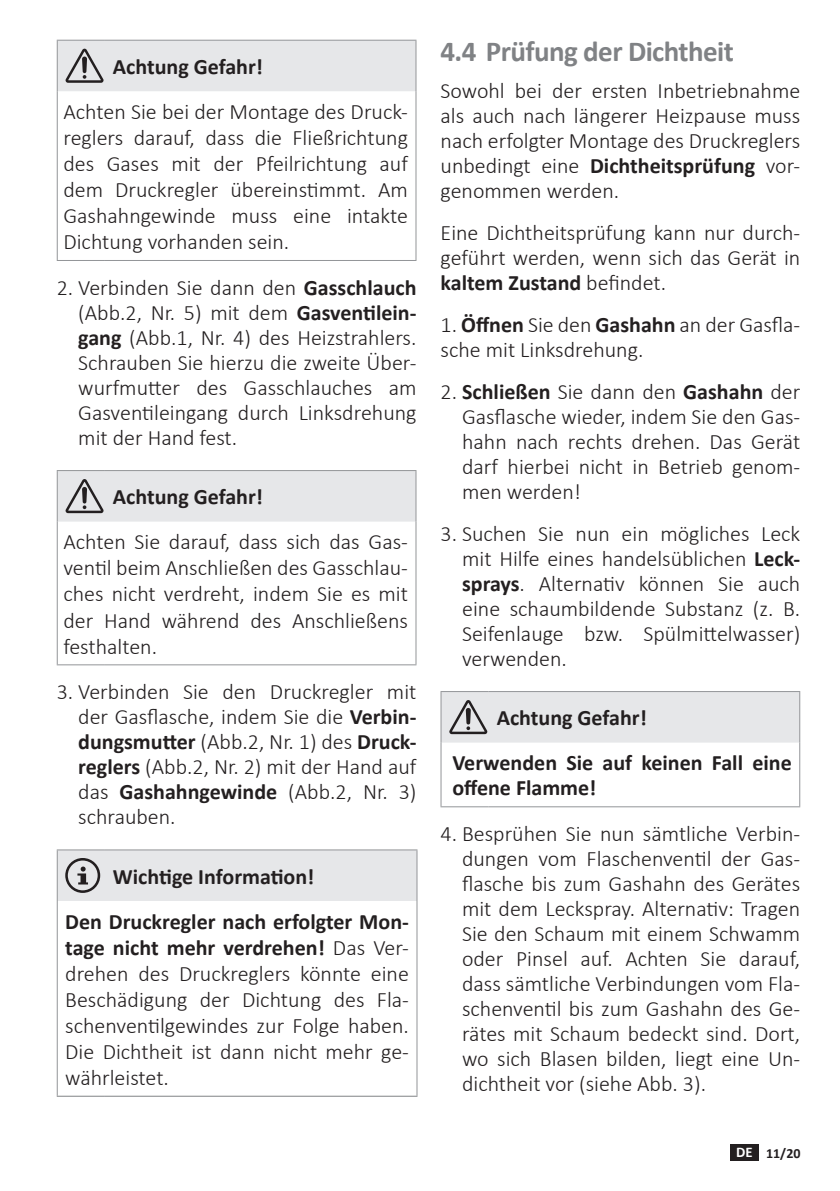
<style>
.page{position:relative;width:840px;height:1191px;background:#fff}
.page>*{position:absolute;margin:0;border:0;box-sizing:border-box;transform-origin:0 0}
.t1{font:700 29px "Calibri";letter-spacing:-.02em;color:#808285}
.t2{font:300 22px/25px "Calibri";color:#231f20;text-align:justify}
.t3{font:700 22px/45.2px "Calibri";color:#231f20}
.t4{font:700 14px "Calibri";color:#231f20}
.s1{font-weight:700}
.s2{font-size:14.8px;color:#fff}
</style>
<div class="page">
<div style="left:729px;top:1144px;width:29px;height:16px;background:#231f20"></div>
<hr style="left:57px;top:91px;width:1px;height:169px;background:#939598">
<hr style="left:415px;top:91px;width:1px;height:169px;background:#939598">
<hr style="left:57px;top:260px;width:48px;height:1px;background:#939598">
<hr style="left:105px;top:260px;width:311px;height:1px;background:#939598">
<div style="left:57px;top:40px;width:359px;height:51px;background:#e6e7e9"></div>
<hr style="left:57px;top:521px;width:1px;height:143px;background:#939598">
<hr style="left:415px;top:521px;width:1px;height:143px;background:#939598">
<hr style="left:57px;top:664px;width:48px;height:1px;background:#939598">
<hr style="left:105px;top:664px;width:311px;height:1px;background:#939598">
<div style="left:57px;top:470px;width:359px;height:51px;background:#e6e7e9"></div>
<hr style="left:57px;top:849px;width:48px;height:1px;background:#939598">
<hr style="left:105px;top:849px;width:312px;height:1px;background:#939598">
<hr style="left:57px;top:901px;width:1px;height:194px;background:#939598">
<hr style="left:416px;top:901px;width:1px;height:194px;background:#939598">
<hr style="left:57px;top:1095px;width:48px;height:1px;background:#808285">
<hr style="left:105px;top:1095px;width:312px;height:1px;background:#808285">
<div style="left:57px;top:850px;width:360px;height:51px;background:#e6e7e9"></div>
<hr style="left:440px;top:691px;width:48px;height:1px;background:#939598">
<hr style="left:440px;top:692px;width:1px;height:50px;background:#939598">
<hr style="left:440px;top:742px;width:1px;height:64px;background:#939598">
<hr style="left:798px;top:742px;width:1px;height:64px;background:#939598">
<hr style="left:440px;top:806px;width:48px;height:1px;background:#939598">
<hr style="left:488px;top:806px;width:311px;height:1px;background:#939598">
<div style="left:441px;top:691px;width:358px;height:51px;background:#e6e7e9"></div>
<p class="t3" style="left:113px;top:44px;width:151px">Achtung Gefahr!</p>
<p class="t2" style="left:63px;top:99px;width:346px;line-height:26px">Achten Sie bei der Montage des Druck&shy;reglers darauf, dass die Fließrichtung des Gases mit der Pfeilrichtung auf dem Druckregler übereinstimmt. Am Gashahngewinde muss eine intakte Dichtung vorhanden sein.</p>
<p class="t2" style="left:78px;top:275px;width:339px;text-indent:-22px">2. Verbinden Sie dann den <span class="s1">Gasschlauch </span>(Abb.2, Nr. 5) mit dem <span class="s1">Gasventilein&shy;gang</span> (Abb.1, Nr. 4) des Heizstrahlers.<br>Schrauben Sie hierzu die zweite Über&shy;wurfmutter des Gasschlauches am Gasventileingang durch Linksdrehung mit der Hand fest.</p>
<p class="t3" style="left:113px;top:474px;width:151px">Achtung Gefahr!</p>
<p class="t2" style="left:63px;top:529px;width:346px;line-height:26px">Achten Sie darauf, dass sich das Gas&shy;ventil beim Anschließen des Gasschlau&shy;ches nicht verdreht, indem Sie es mit der Hand während des Anschließens festhalten.</p>
<p class="t2" style="left:78px;top:679px;width:339px;text-indent:-21px">3. Verbinden Sie den Druckregler mit der Gasflasche, indem Sie die <span class="s1">Verbin&shy;dungsmutter</span> (Abb.2, Nr. 1) des <span class="s1">Druck&shy;reglers</span> (Abb.2, Nr. 2) mit der Hand auf das <span class="s1">Gashahngewinde</span> (Abb.2, Nr. 3) schrauben.</p>
<p class="t3" style="left:65px;top:853px;width:345px;text-indent:48px">Wichtige Information!<br>Den Druckregler nach erfolgter Mon-</p>
<p class="t2" style="left:65px;top:934px;width:345px;line-height:26px"><span class="s1">tage nicht mehr verdrehen!</span> Das Ver&shy;drehen des Druckreglers könnte eine Beschädigung der Dichtung des Fla&shy;schenventilgewindes zur Folge haben.<br>Die Dichtheit ist dann nicht mehr ge&shy;währleistet.</p>
<h1 class="t1" style="left:440px;top:31px;width:294px">4.4 Prüfung der Dichtheit</h1>
<p class="t2" style="left:440px;top:78px;width:361px">Sowohl bei der ersten Inbetriebnahme als auch nach längerer Heizpause muss nach erfolgter Montage des Druckreglers unbedingt eine <span class="s1">Dichtheitsprüfung</span> vor&shy;genommen werden.</p>
<p class="t2" style="left:440px;top:220px;width:361px">Eine Dichtheitsprüfung kann nur durch&shy;geführt werden, wenn sich das Gerät in <span class="s1">kaltem Zustand</span> befindet.</p>
<p class="t2" style="left:440px;top:312px;width:361px">1. <span class="s1">Öffnen</span> Sie den <span class="s1">Gashahn</span> an der Gasfla&shy;sche mit Linksdrehung.</p>
<p class="t2" style="left:462px;top:379px;width:339px;text-indent:-22px">2. <span class="s1">Schließen</span> Sie dann den <span class="s1">Gashahn</span> der Gasflasche wieder, indem Sie den Gas&shy;hahn nach rechts drehen. Das Gerät darf hierbei nicht in Betrieb genom&shy;men werden!</p>
<p class="t2" style="left:462px;top:521px;width:339px;text-indent:-21px">3. Suchen Sie nun ein mögliches Leck mit Hilfe eines handelsüblichen <span class="s1">Leck&shy;sprays</span>. Alternativ können Sie auch eine schaumbildende Substanz (z. B.<br>Seifenlauge bzw. Spülmittelwasser) verwenden.</p>
<p class="t3" style="left:452px;top:695px;width:340px;text-indent:44px">Achtung Gefahr!<br>Verwenden Sie auf keinen Fall eine</p>
<p class="t3" style="left:452px;top:765px;width:145px">offene Flamme!</p>
<p class="t2" style="left:461px;top:821px;width:339px;text-indent:-21px">4. Besprühen Sie nun sämtliche Verbin&shy;dungen vom Flaschenventil der Gas&shy;flasche bis zum Gashahn des Gerätes mit dem Leckspray. Alternativ: Tragen Sie den Schaum mit einem Schwamm oder Pinsel auf. Achten Sie darauf, dass sämtliche Verbindungen vom Fla&shy;schenventil bis zum Gashahn des Ge&shy;rätes mit Schaum bedeckt sind. Dort, wo sich Blasen bilden, liegt eine Un&shy;dichtheit vor (siehe Abb. 3).</p>
<p class="t4" style="left:735px;top:1143px;width:66px"><span class="s2">DE</span> 11/20</p>
</div>
